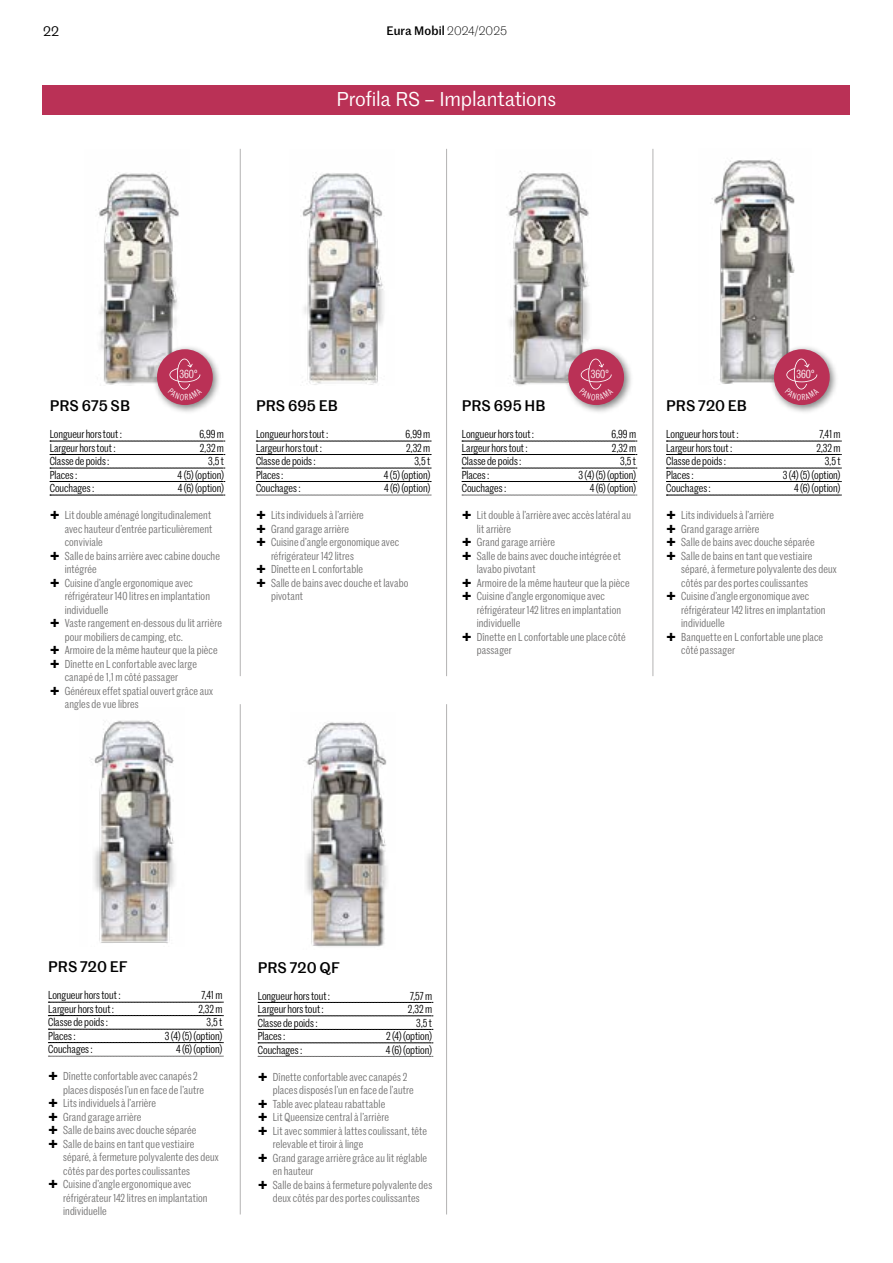
<style>
.page{position:relative;width:893px;height:1263px;background:#fff}
.page>*{position:absolute;margin:0;border:0;box-sizing:border-box;transform-origin:0 0}
.t1{font:19.5px "Marr Sans";letter-spacing:-.015em;color:#fff}
.t2{font:500 15px "Marr Sans";color:#000}
.t3{font:13.5px "Marr Sans";color:#000}
.t4{font:500 12px "Marr Sans";letter-spacing:.01em;color:#000}
.t5{font:11.25px/13.5px "Marr Sans Cond";letter-spacing:.01em;color:#706f6f}
.t6{font:11.25px "Marr Sans Cond";letter-spacing:-.005em;color:#000}
.t7{font:11.25px "Marr Sans Cond";letter-spacing:.005em;color:#fff}
.s1{font-weight:300}
</style>
<div class="page">
<img style="left:302px;top:172px;width:82px;height:213px">
<img style="left:506px;top:171px;width:83px;height:215px">
<img style="left:98px;top:172px;width:81px;height:213px">
<div style="left:153px;top:345px;width:69px;height:69px;background:#000;opacity:.5"></div>
<div style="left:157px;top:349px;width:56px;height:56px;background:#ba3156;border-radius:50%"></div>
<div style="left:564px;top:345px;width:69px;height:69px;background:#000;opacity:.5"></div>
<div style="left:568px;top:349px;width:56px;height:56px;background:#ba3156;border-radius:50%"></div>
<img style="left:306px;top:722px;width:81px;height:225px">
<img style="left:711px;top:159px;width:84px;height:225px">
<img style="left:91px;top:720px;width:84px;height:223px">
<div style="left:770px;top:345px;width:69px;height:69px;background:#000;opacity:.5"></div>
<div style="left:774px;top:349px;width:56px;height:56px;background:#ba3156;border-radius:50%"></div>
<svg style="left:50px;top:441px;width:175px;height:1px"></svg>
<svg style="left:50px;top:454px;width:175px;height:1px"></svg>
<svg style="left:50px;top:468px;width:175px;height:1px"></svg>
<svg style="left:50px;top:481px;width:175px;height:1px"></svg>
<svg style="left:50px;top:495px;width:175px;height:1px"></svg>
<svg style="left:256px;top:441px;width:175px;height:1px"></svg>
<svg style="left:256px;top:454px;width:175px;height:1px"></svg>
<svg style="left:256px;top:468px;width:175px;height:1px"></svg>
<svg style="left:256px;top:481px;width:175px;height:1px"></svg>
<svg style="left:256px;top:495px;width:175px;height:1px"></svg>
<svg style="left:462px;top:441px;width:175px;height:1px"></svg>
<svg style="left:462px;top:454px;width:175px;height:1px"></svg>
<svg style="left:462px;top:468px;width:175px;height:1px"></svg>
<svg style="left:462px;top:481px;width:175px;height:1px"></svg>
<svg style="left:462px;top:495px;width:175px;height:1px"></svg>
<svg style="left:48px;top:1002px;width:175px;height:1px"></svg>
<svg style="left:48px;top:1015px;width:175px;height:1px"></svg>
<svg style="left:48px;top:1029px;width:175px;height:1px"></svg>
<svg style="left:48px;top:1042px;width:175px;height:1px"></svg>
<svg style="left:48px;top:1056px;width:175px;height:1px"></svg>
<svg style="left:258px;top:1002px;width:175px;height:1px"></svg>
<svg style="left:258px;top:1015px;width:175px;height:1px"></svg>
<svg style="left:258px;top:1029px;width:175px;height:1px"></svg>
<svg style="left:258px;top:1042px;width:175px;height:1px"></svg>
<svg style="left:258px;top:1056px;width:175px;height:1px"></svg>
<div style="left:43px;top:85px;width:807px;height:30px;background:#ba3156"></div>
<hr style="left:240px;top:704px;width:1px;height:510px;background:#b3b2b2">
<hr style="left:446px;top:704px;width:1px;height:510px;background:#b3b2b2">
<svg style="left:666px;top:441px;width:175px;height:1px"></svg>
<svg style="left:666px;top:454px;width:175px;height:1px"></svg>
<svg style="left:666px;top:468px;width:175px;height:1px"></svg>
<svg style="left:666px;top:481px;width:175px;height:1px"></svg>
<svg style="left:666px;top:495px;width:175px;height:1px"></svg>
<hr style="left:240px;top:149px;width:1px;height:527px;background:#b3b2b2">
<hr style="left:653px;top:149px;width:1px;height:527px;background:#b3b2b2">
<hr style="left:446px;top:149px;width:1px;height:527px;background:#b3b2b2">
<svg style="left:168px;top:359px;width:34px;height:41px"></svg>
<svg style="left:579px;top:359px;width:34px;height:41px"></svg>
<svg style="left:785px;top:359px;width:34px;height:41px"></svg>
<p class="t3" style="left:43px;top:22px;width:18px">22</p>
<p class="t4" style="left:386px;top:22px;width:122px">Eura Mobil <span class="s1">2024/2025</span></p>
<h1 class="t1" style="left:337px;top:85px;width:221px">Profila RS – Implantations</h1>
<p class="t7" style="left:179px;top:366px;width:20px">360°</p>
<p class="t7" style="left:591px;top:366px;width:20px">360°</p>
<p class="t7" style="left:796px;top:366px;width:20px">360°</p>
<h2 class="t2" style="left:50px;top:395px;width:82px">PRS 675 SB</h2>
<p class="t6" style="left:50px;top:426px;width:74px">Longueur hors tout:</p>
<p class="t6" style="left:199px;top:426px;width:26px">6,99 m</p>
<p class="t6" style="left:50px;top:440px;width:68px">Largeur hors tout:</p>
<p class="t6" style="left:200px;top:440px;width:26px">2,32 m</p>
<p class="t6" style="left:50px;top:453px;width:61px">Classe de poids:</p>
<p class="t6" style="left:208px;top:453px;width:17px">3,5 t</p>
<p class="t6" style="left:50px;top:467px;width:29px">Places:</p>
<p class="t6" style="left:178px;top:467px;width:48px">4 (5) (option)</p>
<p class="t6" style="left:50px;top:480px;width:46px">Couchages:</p>
<p class="t6" style="left:178px;top:480px;width:48px">4 (6) (option)</p>
<p class="t5" style="left:65px;top:508px;width:159px">Lit double aménagé longitudinalement avec hauteur d’entrée particulièrement conviviale<br>Salle de bains arrière avec cabine douche intégrée<br>Cuisine d’angle ergonomique avec réfrigérateur 140 litres en implantation individuelle<br>Vaste rangement en-dessous du lit arrière pour mobiliers de camping, etc.<br>Armoire de la même hauteur que la pièce<br>Dînette en L confortable avec large canapé de 1,1m côté passager<br>Généreux effet spatial ouvert grâce aux angles de vue libres</p>
<h2 class="t2" style="left:256px;top:395px;width:83px">PRS 695 EB</h2>
<p class="t6" style="left:256px;top:426px;width:74px">Longueur hors tout:</p>
<p class="t6" style="left:406px;top:426px;width:26px">6,99 m</p>
<p class="t6" style="left:256px;top:440px;width:68px">Largeur hors tout:</p>
<p class="t6" style="left:406px;top:440px;width:26px">2,32 m</p>
<p class="t6" style="left:256px;top:453px;width:61px">Classe de poids:</p>
<p class="t6" style="left:414px;top:453px;width:17px">3,5 t</p>
<p class="t6" style="left:256px;top:467px;width:29px">Places:</p>
<p class="t6" style="left:384px;top:467px;width:48px">4 (5) (option)</p>
<p class="t6" style="left:256px;top:480px;width:46px">Couchages:</p>
<p class="t6" style="left:384px;top:480px;width:48px">4 (6) (option)</p>
<p class="t5" style="left:271px;top:508px;width:139px">Lits individuels à l’arrière<br>Grand garage arrière<br>Cuisine d’angle ergonomique avec réfrigérateur 142 litres<br>Dînette en L confortable<br>Salle de bains avec douche et lavabo pivotant</p>
<h2 class="t2" style="left:462px;top:395px;width:85px">PRS 695 HB</h2>
<p class="t6" style="left:462px;top:426px;width:74px">Longueur hors tout:</p>
<p class="t6" style="left:611px;top:426px;width:26px">6,99 m</p>
<p class="t6" style="left:462px;top:440px;width:68px">Largeur hors tout:</p>
<p class="t6" style="left:612px;top:440px;width:26px">2,32 m</p>
<p class="t6" style="left:462px;top:453px;width:61px">Classe de poids:</p>
<p class="t6" style="left:620px;top:453px;width:17px">3,5 t</p>
<p class="t6" style="left:462px;top:467px;width:29px">Places:</p>
<p class="t6" style="left:578px;top:467px;width:59px">3 (4) (5) (option)</p>
<p class="t6" style="left:462px;top:480px;width:46px">Couchages:</p>
<p class="t6" style="left:590px;top:480px;width:48px">4 (6) (option)</p>
<p class="t5" style="left:477px;top:508px;width:156px">Lit double à l’arrière avec accès latéral au lit arrière<br>Grand garage arrière<br>Salle de bains avec douche intégrée et lavabo pivotant<br>Armoire de la même hauteur que la pièce<br>Cuisine d’angle ergonomique avec réfrigérateur 142 litres en implantation individuelle<br>Dînette en L confortable une place côté passager</p>
<h2 class="t2" style="left:666px;top:395px;width:82px">PRS 720 EB</h2>
<p class="t6" style="left:666px;top:426px;width:74px">Longueur hors tout:</p>
<p class="t6" style="left:819px;top:426px;width:23px">7,41 m</p>
<p class="t6" style="left:666px;top:440px;width:68px">Largeur hors tout:</p>
<p class="t6" style="left:816px;top:440px;width:26px">2,32 m</p>
<p class="t6" style="left:666px;top:453px;width:61px">Classe de poids:</p>
<p class="t6" style="left:825px;top:453px;width:17px">3,5 t</p>
<p class="t6" style="left:666px;top:467px;width:29px">Places:</p>
<p class="t6" style="left:783px;top:467px;width:59px">3 (4) (5) (option)</p>
<p class="t6" style="left:666px;top:480px;width:46px">Couchages:</p>
<p class="t6" style="left:794px;top:480px;width:48px">4 (6) (option)</p>
<p class="t5" style="left:681px;top:508px;width:157px">Lits individuels à l’arrière<br>Grand garage arrière<br>Salle de bains avec douche séparée<br>Salle de bains en tant que vestiaire séparé, à fermeture polyvalente des deux côtés par des portes coulissantes<br>Cuisine d’angle ergonomique avec réfrigérateur 142 litres en implantation individuelle<br>Banquette en L confortable une place côté passager</p>
<h2 class="t2" style="left:48px;top:956px;width:81px">PRS 720 EF</h2>
<p class="t6" style="left:48px;top:987px;width:74px">Longueur hors tout:</p>
<p class="t6" style="left:201px;top:987px;width:23px">7,41 m</p>
<p class="t6" style="left:48px;top:1001px;width:68px">Largeur hors tout:</p>
<p class="t6" style="left:198px;top:1001px;width:26px">2,32 m</p>
<p class="t6" style="left:48px;top:1014px;width:61px">Classe de poids:</p>
<p class="t6" style="left:207px;top:1014px;width:17px">3,5 t</p>
<p class="t6" style="left:48px;top:1028px;width:29px">Places:</p>
<p class="t6" style="left:165px;top:1028px;width:59px">3 (4) (5) (option)</p>
<p class="t6" style="left:48px;top:1041px;width:46px">Couchages:</p>
<p class="t6" style="left:176px;top:1041px;width:48px">4 (6) (option)</p>
<p class="t5" style="left:63px;top:1069px;width:157px">Dînette confortable avec canapés 2 places disposés l’un en face de l’autre<br>Lits individuels à l’arrière<br>Grand garage arrière<br>Salle de bains avec douche séparée<br>Salle de bains en tant que vestiaire séparé, à fermeture polyvalente des deux côtés par des portes coulissantes<br>Cuisine d’angle ergonomique avec réfrigérateur 142 litres en implantation individuelle</p>
<h2 class="t2" style="left:258px;top:956px;width:83px">PRS 720 QF</h2>
<p class="t6" style="left:258px;top:988px;width:74px">Longueur hors tout:</p>
<p class="t6" style="left:410px;top:988px;width:24px">7,57 m</p>
<p class="t6" style="left:258px;top:1001px;width:68px">Largeur hors tout:</p>
<p class="t6" style="left:408px;top:1001px;width:26px">2,32 m</p>
<p class="t6" style="left:258px;top:1015px;width:61px">Classe de poids:</p>
<p class="t6" style="left:416px;top:1015px;width:17px">3,5 t</p>
<p class="t6" style="left:258px;top:1028px;width:29px">Places:</p>
<p class="t6" style="left:386px;top:1028px;width:48px">2 (4) (option)</p>
<p class="t6" style="left:258px;top:1042px;width:46px">Couchages:</p>
<p class="t6" style="left:386px;top:1042px;width:48px">4 (6) (option)</p>
<p class="t5" style="left:273px;top:1069px;width:161px">Dînette confortable avec canapés 2 places disposés l’un en face de l’autre Table avec plateau rabattable<br>Lit Queensize central à l’arrière<br>Lit avec sommier à lattes coulissant, tête relevable et tiroir à linge<br>Grand garage arrière grâce au lit réglable en hauteur<br>Salle de bains à fermeture polyvalente des deux côtés par des portes coulissantes</p>
</div>
